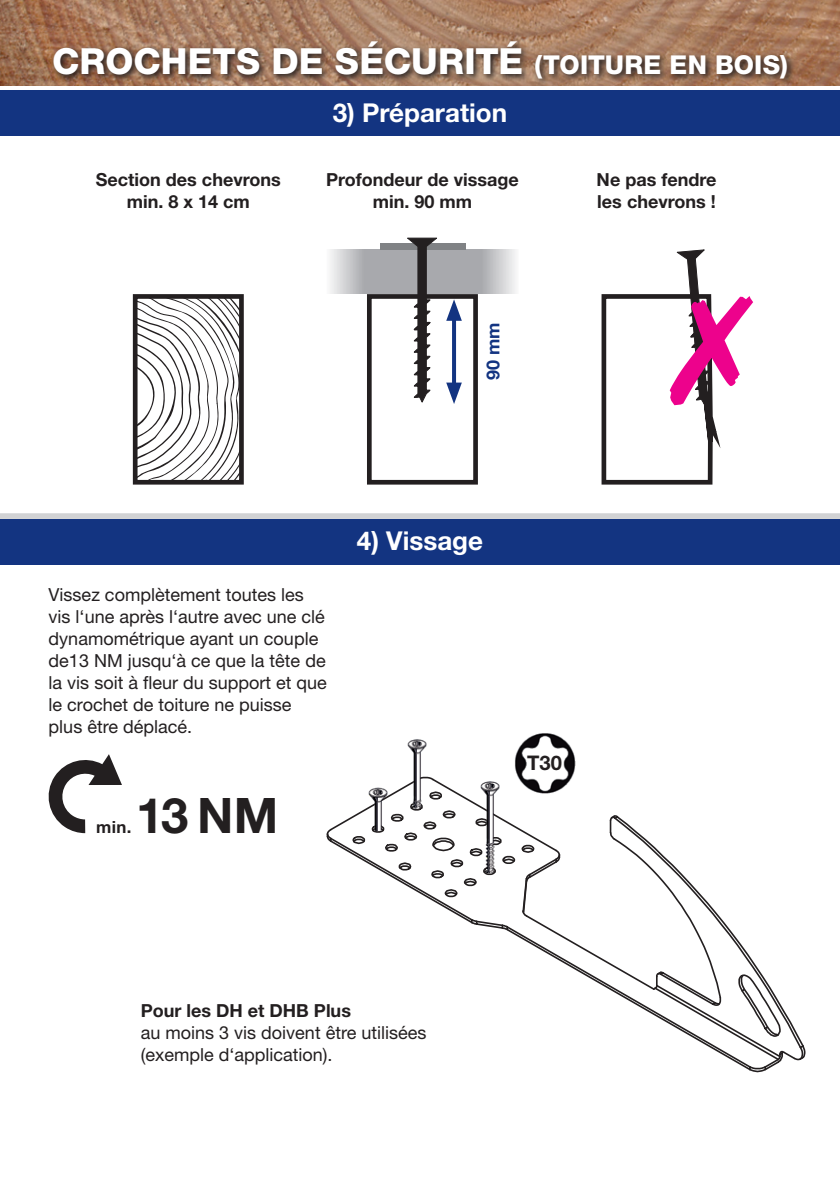
<style>
.page{position:relative;width:840px;height:1191px;background:#fff}
.page>*{position:absolute;margin:0;border:0;box-sizing:border-box;transform-origin:0 0}
.t1{font:700 49px "Helvetica Neue LT Std";color:#231f20}
.t2{font:800 36px "Helvetica Neue LT Std";letter-spacing:.005em;color:#fff}
.t3{font:700 26px "Helvetica Neue LT Std";color:#fff}
.t4{font:700 20.2px "Helvetica Neue LT Std";color:#231f20}
.t5{font:18px/22px "Helvetica Neue LT Std";color:#231f20}
.t6{font:700 18px "Helvetica Neue LT Std";color:#231f20}
.t7{font:700 18px "Helvetica Neue LT Std";color:#133481}
.t8{font:700 16.8px "Helvetica Neue LT Std";color:#231f20}
.s1{font-size:26px}
</style>
<div class="page">
<svg style="left:330px;top:250px;width:186px;height:44px;background:#b9b9bd"></svg>
<div style="left:380px;top:243px;width:85px;height:7px;background:#808285"></div>
<div style="left:0;top:91px;width:839px;height:45px;background:#133481"></div>
<img style="left:0;top:0;width:839px;height:85px">
<svg style="left:51px;top:38px;width:744px;height:48px;background:#866551"></svg>
<div style="left:0;top:519px;width:839px;height:45px;background:#133481"></div>
<svg style="left:139px;top:300px;width:99px;height:178px"></svg>
<div style="left:133px;top:294px;width:111px;height:190px;border:5px solid #231f20"></div>
<div style="left:367px;top:294px;width:110px;height:190px;border:5px solid #231f20"></div>
<svg style="left:405px;top:237px;width:33px;height:166px"></svg>
<hr style="left:452px;top:313px;width:4px;height:77px;background:#133481">
<svg style="left:446px;top:299px;width:15px;height:22px"></svg>
<svg style="left:446px;top:382px;width:15px;height:22px"></svg>
<svg style="left:599px;top:294px;width:240px;height:762px"></svg>
<div style="left:0;top:513px;width:839px;height:6px;background:#d1d2d4"></div>
<svg style="left:326px;top:776px;width:479px;height:297px"></svg>
<img style="left:347px;top:776px;width:61px;height:57px">
<img style="left:459px;top:776px;width:60px;height:99px">
<img style="left:386px;top:739px;width:61px;height:72px">
<svg style="left:48px;top:754px;width:74px;height:79px"></svg>
<img style="left:505px;top:733px;width:78px;height:64px">
<svg style="left:669px;top:249px;width:83px;height:162px"></svg>
<p class="t2" style="left:52px;top:40px;width:736px">CROCHETS DE SÉCURITÉ <span class="s1">(TOITURE EN BOIS)</span></p>
<p class="t6" style="left:96px;top:169px;width:186px">Section des chevrons</p>
<p class="t6" style="left:127px;top:191px;width:124px">min. 8 x 14 cm</p>
<p class="t3" style="left:332px;top:96px;width:176px">3) Préparation</p>
<p class="t6" style="left:326px;top:169px;width:194px">Profondeur de vissage</p>
<p class="t6" style="left:372px;top:191px;width:101px">min. 90 mm</p>
<p class="t7" style="left:482px;top:380px;width:59px;rotate:-90deg">90 mm</p>
<p class="t6" style="left:596px;top:169px;width:121px">Ne pas fendre</p>
<p class="t6" style="left:597px;top:191px;width:120px">les chevrons !</p>
<p class="t5" style="left:49px;top:583px;width:280px">Vissez complètement toutes les vis l‘une après l‘autre avec une clé dynamométrique ayant un couple de13 NM jusqu‘à ce que la tête de la vis soit à fleur du support et que le crochet de toiture ne puisse plus être déplacé.</p>
<p class="t8" style="left:96px;top:816px;width:37px">min.</p>
<p class="t1" style="left:136px;top:785px;width:143px">13 NM</p>
<p class="t3" style="left:356px;top:524px;width:128px">4) Vissage</p>
<p class="t4" style="left:527px;top:750px;width:36px">T30</p>
<p class="t6" style="left:141px;top:999px;width:212px">Pour les DH et DHB Plus</p>
<p class="t5" style="left:141px;top:1021px;width:287px">au moins 3 vis doivent être utilisées</p>
<p class="t5" style="left:141px;top:1043px;width:193px">(exemple d‘application).</p>
</div>
